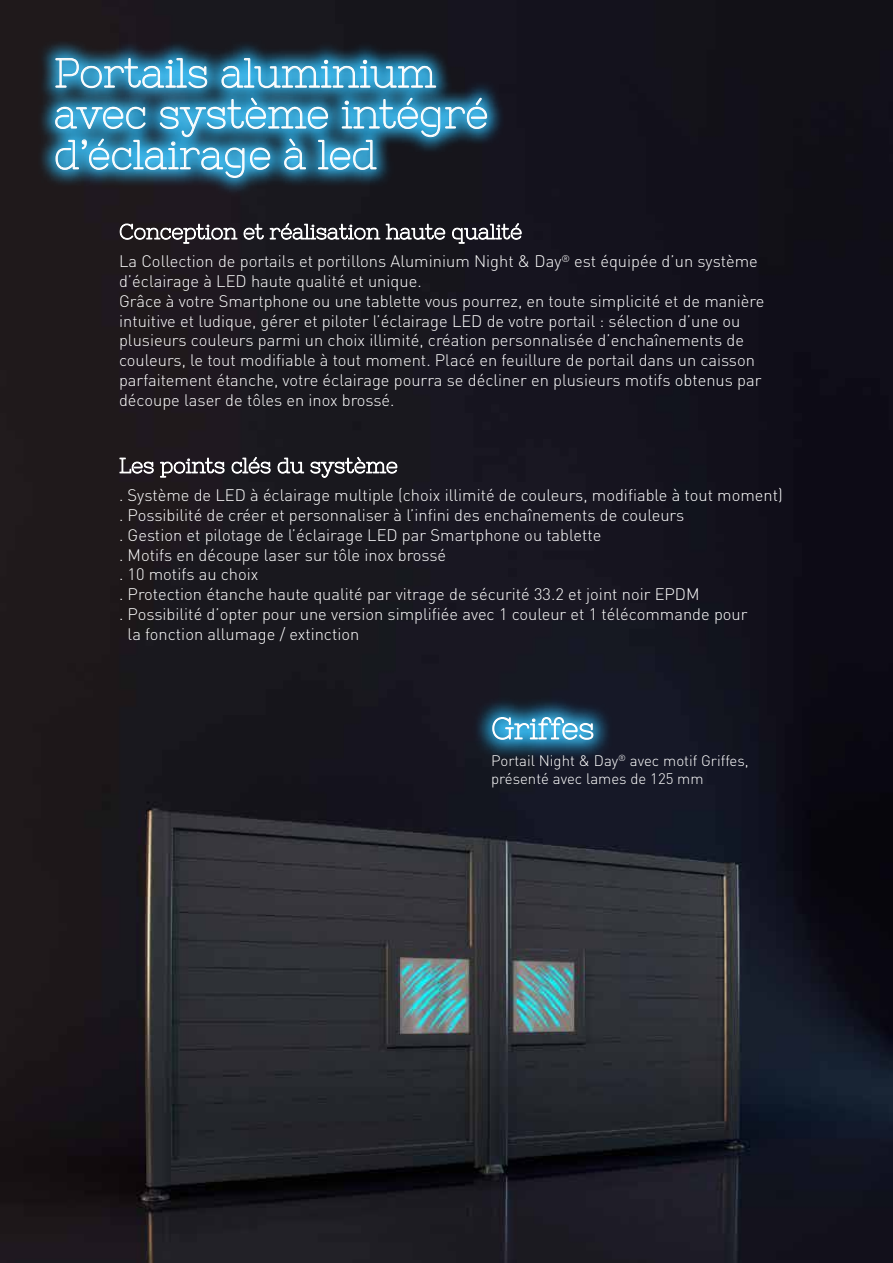
<style>
.page{position:relative;width:893px;height:1263px;background:#fff}
.page>*{position:absolute;margin:0;border:0;box-sizing:border-box;transform-origin:0 0}
.t1{font:40.8px/40.8px "Nixie One";color:#fff}
.t2{font:300 16.5px/19.8px "DIN";color:#fff}
.t3{font:300 15px/18px "DIN";color:#fff}
</style>
<div class="page">
<img style="left:0;top:0;width:893px;height:1263px">
<div style="left:37px;top:40px;width:468px;height:156px;background:#19181e"></div>
<svg style="left:41px;top:43px;width:460px;height:149px"></svg>
<svg style="left:55px;top:58px;width:153px;height:31px;background:#5aa6c8"></svg>
<svg style="left:221px;top:58px;width:216px;height:31px;background:#56a5c7"></svg>
<svg style="left:55px;top:97px;width:433px;height:81px;background:#4486a4"></svg>
<div style="left:472px;top:696px;width:142px;height:64px;background:#161927"></div>
<svg style="left:478px;top:701px;width:131px;height:55px"></svg>
<svg style="left:492px;top:716px;width:102px;height:24px;background:#6ab4d5"></svg>
<svg style="left:119px;top:222px;width:403px;height:22px;background:#4f4d52"></svg>
<svg style="left:119px;top:457px;width:106px;height:21px"></svg>
<svg style="left:231px;top:456px;width:40px;height:18px"></svg>
<svg style="left:277px;top:456px;width:121px;height:23px"></svg>
<h1 class="t1" style="left:54px;top:52px;width:436px">Portails aluminium avec système intégré d’éclairage à led</h1>
<p class="t2" style="left:119px;top:251px;width:647px">La Collection de portails et portillons Aluminium Night &amp; Day<sup>®</sup> est équipée d’un système d’éclairage à LED haute qualité et unique.<br>Grâce à votre Smartphone ou une tablette vous pourrez, en toute simplicité et de manière intuitive et ludique, gérer et piloter l’éclairage LED de votre portail : sélection d’une ou plusieurs couleurs parmi un choix illimité, création personnalisée d’enchaînements de couleurs, le tout modifiable à tout moment. Placé en feuillure de portail dans un caisson parfaitement étanche, votre éclairage pourra se décliner en plusieurs motifs obtenus par découpe laser de tôles en inox brossé.</p>
<p class="t2" style="left:119px;top:485px;width:665px">. Système de LED à éclairage multiple (choix illimité de couleurs, modifiable à tout moment)</p>
<p class="t2" style="left:119px;top:505px;width:567px">. Possibilité de créer et personnaliser à l’infini des enchaînements de couleurs</p>
<p class="t2" style="left:119px;top:525px;width:484px">. Gestion et pilotage de l’éclairage LED par Smartphone ou tablette</p>
<p class="t2" style="left:119px;top:545px;width:329px">. Motifs en découpe laser sur tôle inox brossé</p>
<p class="t2" style="left:119px;top:564px;width:141px">. 10 motifs au choix</p>
<p class="t2" style="left:119px;top:584px;width:582px">. Protection étanche haute qualité par vitrage de sécurité 33.2 et joint noir EPDM</p>
<p class="t2" style="left:119px;top:604px;width:630px">. Possibilité d’opter pour une version simplifiée avec 1 couleur et 1 télécommande pour</p>
<p class="t2" style="left:128px;top:624px;width:233px">la fonction allumage / extinction</p>
<p class="t3" style="left:491px;top:752px;width:259px">Portail Night &amp; Day<sup>®</sup> avec motif Griffes, présenté avec lames de 125 mm</p>
</div>
